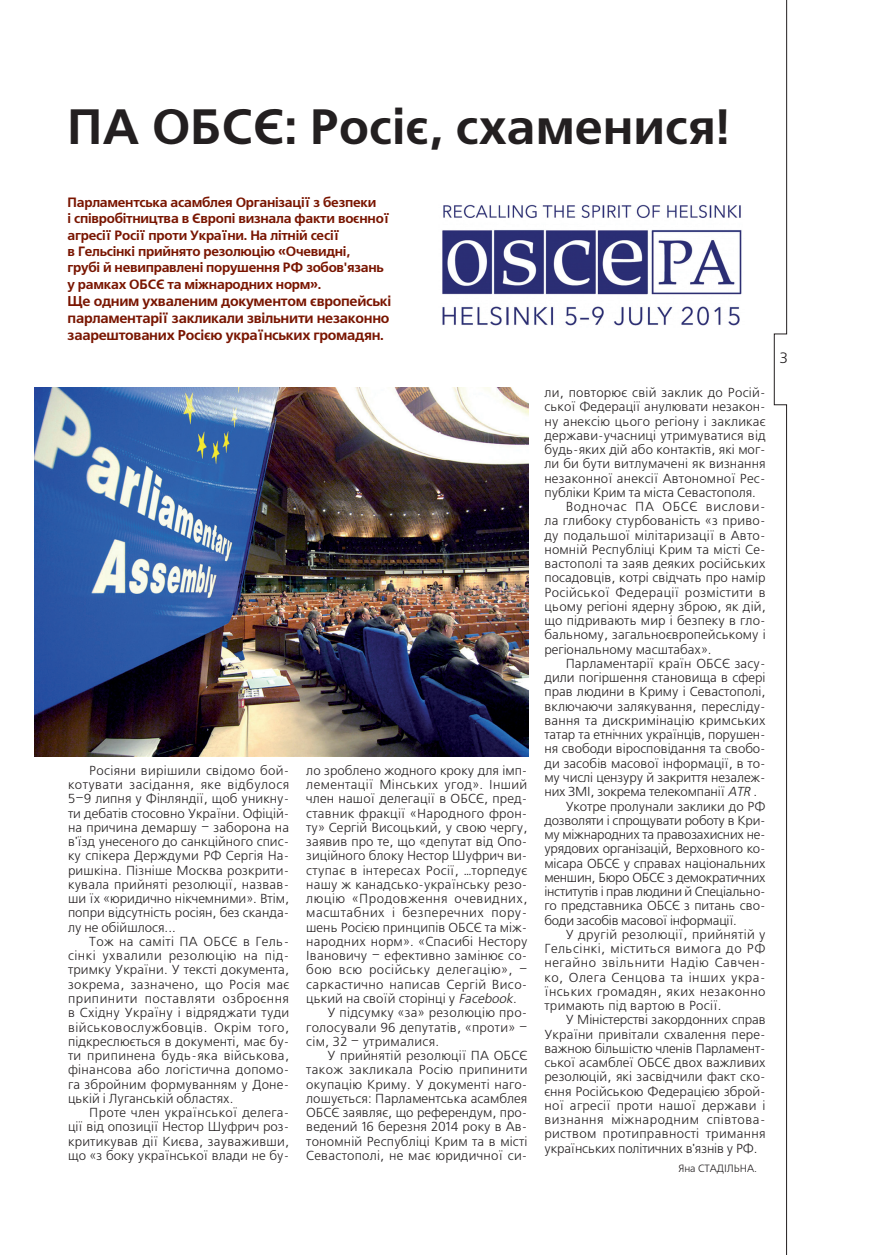
<style>
.page{position:relative;width:872px;height:1255px;background:#fff}
.page>*{position:absolute;margin:0;border:0;box-sizing:border-box;transform-origin:0 0}
.t1{font:700 49.5px "Free Set C";color:#231f20}
.foto{font:15px "Free Set C";color:#231f20}
.vrez{font:700 14.25px/17.1px "Free Set C";letter-spacing:-.02em;color:#791500}
.vrez-2{font:700 13.5px/16.2px "Free Set C";letter-spacing:-.02em;color:#791500}
.text_freeset{font:13.05px/14.2px "Free Set C";letter-spacing:.005em;color:#231f20;text-align:justify}
.foto-2{font:10.5px "Free Set C";letter-spacing:-.01em;color:#231f20}
.s1{font-style:italic}
</style>
<div class="page">
<img style="left:35px;top:387px;width:493px;height:370px">
<img style="left:442px;top:204px;width:332px;height:155px">
<svg style="left:774px;top:0;width:13px;height:1254px"></svg>
<p class="t1" style="left:68px;top:99px;width:664px">ПА ОБСЄ: Росіє, схаменися!</p>
<p class="vrez-2" style="left:68px;top:195px;width:324px">Парламентська асамблея Організації з безпеки<br>і співробітництва в Європі визнала факти воєнної агресії Росії проти України. На літній сесії<br>в Гельсінкі прийнято резолюцію «Очевидні,</p>
<p class="vrez-2" style="left:68px;top:259px;width:318px">грубі й невиправлені порушення РФ зобов'язань</p>
<p class="vrez-2" style="left:68px;top:277px;width:255px">у рамках ОБСЄ та міжнародних норм».</p>
<p class="vrez" style="left:68px;top:293px;width:325px">Ще одним ухваленим документом європейські парламентарії закликали звільнити незаконно заарештованих Росією українських громадян.</p>
<p class="text_freeset" style="left:68px;top:763px;width:223px;text-indent:21px">Росіяни вирішили свідомо бой&shy;котувати засідання, яке відбулося 5–9 липня у Фінляндії, щоб уникну&shy;ти дебатів стосовно України. Офіцій&shy;на причина демаршу – заборона на в'їзд унесеного до санкційного спис&shy;ку спікера Держдуми РФ Сергія На&shy;ришкіна. Пізніше Москва розкрити&shy;кувала прийняті резолюції, назвав&shy;ши їх «юридично нікчемними». Втім, попри відсутність росіян, без сканда&shy;лу не обійшлося...</p>
<p class="text_freeset" style="left:68px;top:934px;width:223px;text-indent:21px">Тож на саміті ПА ОБСЄ в Гель&shy;сінкі ухвалили резолюцію на під&shy;тримку України. У тексті документа, зокрема, зазначено, що Росія має припинити поставляти озброєння в Східну Україну і відряджати туди військовослужбовців. Окрім того, підкреслюється в документі, має бу&shy;ти припинена будь-яка військова, фінансова або логістична допомо&shy;га збройним формуванням у Доне&shy;цькій і Луганській областях.</p>
<p class="text_freeset" style="left:68px;top:1105px;width:223px;text-indent:21px">Проте член української делега&shy;ції від опозиції Нестор Шуфрич роз&shy;критикував дії Києва, зауваживши, що «з боку української влади не бу-</p>
<p class="text_freeset" style="left:306px;top:763px;width:223px">ло зроблено жодного кроку для імп&shy;лементації Мінських угод». Інший член нашої делегації в ОБСЄ, пред&shy;ставник фракції «Народного фрон&shy;ту» Сергій Висоцький, у свою чергу, заявив про те, що «депутат від Опо&shy;зиційного блоку Нестор Шуфрич ви&shy;ступає в інтересах Росії, …торпедує нашу ж канадсько-українську резо&shy;люцію «Продовження очевидних, масштабних і безперечних пору&shy;шень Росією принципів ОБСЄ та між&shy;народних норм». «Спасибі Нестору Івановичу – ефективно замінює со&shy;бою всю російську делегацію», – саркастично написав Сергій Висо&shy;цький на своїй сторінці у <span class="s1">Facebook</span>.</p>
<p class="text_freeset" style="left:306px;top:1006px;width:223px;text-indent:21px">У підсумку «за» резолюцію про&shy;голосували 96 депутатів, «проти» – сім, 32 – утрималися.</p>
<p class="text_freeset" style="left:306px;top:1048px;width:223px;text-indent:21px">У прийнятій резолюції ПА ОБСЄ також закликала Росію припинити окупацію Криму. У документі наго&shy;лошується: Парламентська асамблея ОБСЄ заявляє, що референдум, про&shy;ведений 16 березня 2014 року в Ав&shy;тономній Республіці Крим та в місті Севастополі, не має юридичної си-</p>
<p class="text_freeset" style="left:544px;top:386px;width:223px;text-align:left">ли, повторює свій заклик до Росій&shy;ської Федерації анулювати незакон&shy;ну анексію цього регіону і закликає держави-учасниці утримуватися від будь-яких дій або контактів, які мог&shy;ли би бути витлумачені як визнання незаконної анексії Автономної Рес&shy;публіки Крим та міста Севастополя.</p>
<p class="text_freeset" style="left:544px;top:500px;width:223px;text-indent:21px">Водночас ПА ОБСЄ вислови&shy;ла глибоку стурбованість «з приво&shy;ду подальшої мілітаризації в Авто&shy;номній Республіці Крим та місті Се&shy;вастополі та заяв деяких російських посадовців, котрі свідчать про намір Російської Федерації розмістити в цьому регіоні ядерну зброю, як дій, що підривають мир і безпеку в гло&shy;бальному, загальноєвропейському і регіональному масштабах».</p>
<p class="text_freeset" style="left:544px;top:657px;width:223px;text-indent:21px">Парламентарії країн ОБСЄ засу&shy;дили погіршення становища в сфері прав людини в Криму і Севастополі, включаючи залякування, пересліду&shy;вання та дискримінацію кримських татар та етнічних українців, порушен&shy;ня свободи віросповідання та свобо&shy;ди засобів масової інформації, в то&shy;му числі цензуру й закриття незалеж&shy;них ЗМІ, зокрема телекомпанії <span class="s1">ATR</span> .</p>
<p class="text_freeset" style="left:544px;top:799px;width:223px;text-indent:21px">Укотре пролунали заклики до РФ дозволяти і спрощувати роботу в Кри&shy;му міжнародних та правозахисних не&shy;урядових організацій, Верховного ко&shy;місара ОБСЄ у справах національних меншин, Бюро ОБСЄ з демократичних інститутів і прав людини й Спеціально&shy;го представника ОБСЄ з питань сво&shy;боди засобів масової інформації.</p>
<p class="text_freeset" style="left:544px;top:927px;width:223px;text-indent:21px">У другій резолюції, прийнятій у Гельсінкі, міститься вимога до РФ негайно звільнити Надію Савчен&shy;ко, Олега Сенцова та інших укра&shy;їнських громадян, яких незаконно тримають під вартою в Росії.</p>
<p class="text_freeset" style="left:544px;top:1013px;width:223px;text-indent:21px">У Міністерстві закордонних справ України привітали схвалення пере&shy;важною більшістю членів Парламент&shy;ської асамблеї ОБСЄ двох важливих резолюцій, які засвідчили факт ско&shy;єння Російською Федерацією зброй&shy;ної агресії проти нашої держави і визнання міжнародним співтова&shy;риством протиправності тримання українських політичних в'язнів у РФ.</p>
<p class="foto-2" style="left:678px;top:1162px;width:80px">Яна СТАДІЛЬНА.</p>
<p class="foto" style="left:779px;top:349px;width:10px">3</p>
</div>
